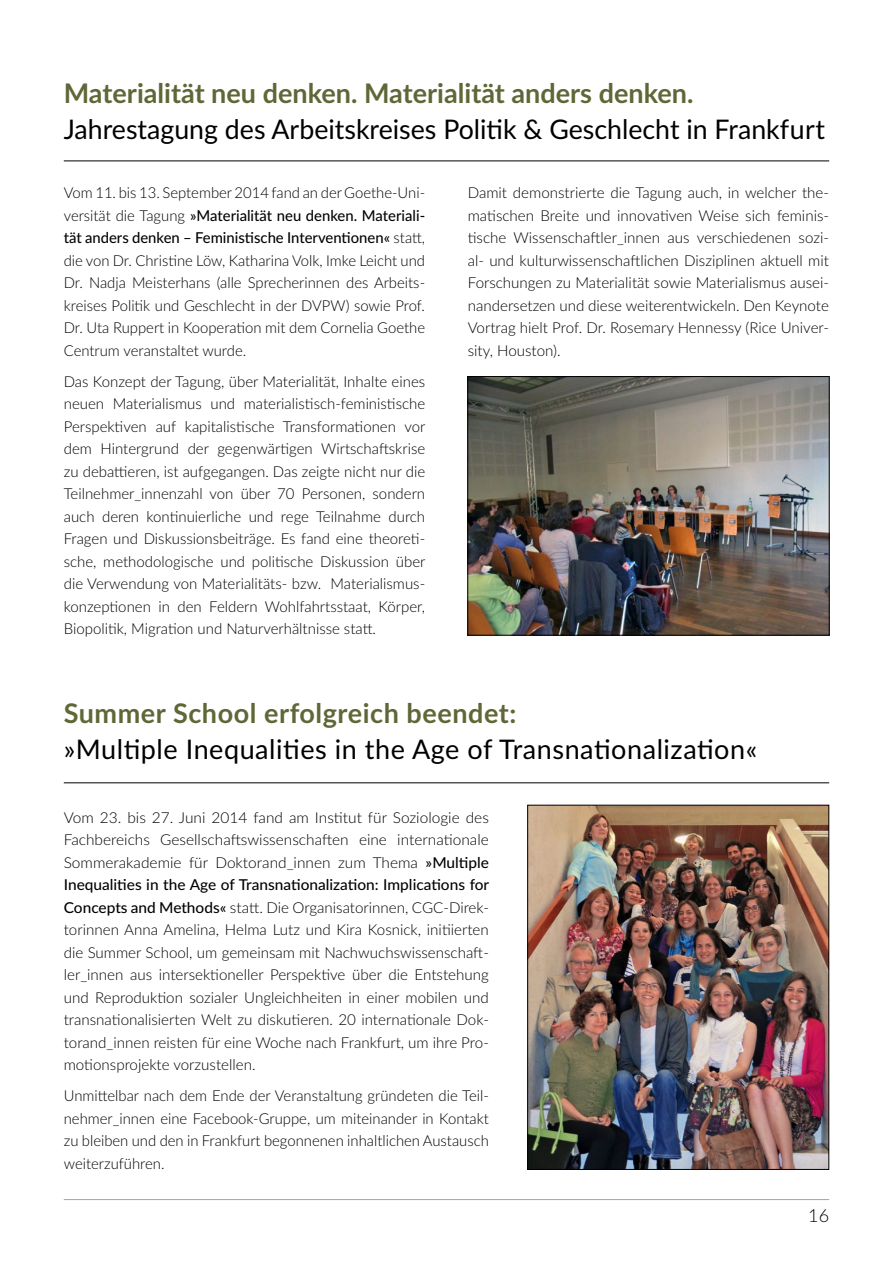
<style>
.page{position:relative;width:893px;height:1263px;background:#fff}
.page>*{position:absolute;margin:0;border:0;box-sizing:border-box;transform-origin:0 0}
.t1{font:27px "Lato";color:#000}
.t2{font:27px "Lato";letter-spacing:.02em;color:#000}
.t3{font:700 27px "Lato";color:#606737}
.t4{font:700 27px "Lato";letter-spacing:.02em;color:#606737}
.t5{font:300 18px "Lato";color:#000}
.t6{font:300 15px/22.5px "Lato";color:#000;text-align:justify}
.s1{font-weight:500}
</style>
<div class="page">
<hr style="left:64px;top:1199px;width:765px;height:1px;background:#a5a982">
<hr style="left:64px;top:782px;width:765px;height:1px;background:#000">
<img style="left:529px;top:807px;width:298px;height:361px">
<div style="left:527px;top:805px;width:302px;height:365px;border:1px solid #000"></div>
<hr style="left:64px;top:161px;width:765px;height:1px;background:#000">
<img style="left:469px;top:378px;width:359px;height:256px">
<div style="left:467px;top:376px;width:363px;height:260px;border:1px solid #000"></div>
<h1 class="t3" style="left:64px;top:73px;width:631px">Materialität neu denken. Materialität anders denken.</h1>
<h1 class="t1" style="left:64px;top:109px;width:763px">Jahrestagung des Arbeitskreises Politik &amp; Geschlecht in Frankfurt</h1>
<p class="t6" style="left:64px;top:181px;width:363px">Vom 11. bis 13. September 2014 fand an der Goethe-Uni&shy;versität die Tagung <span class="s1">»Materialität neu denken. Materiali&shy;tät anders denken – Feministische Interventionen«</span> statt, die von Dr. Christine Löw, Katharina Volk, Imke Leicht und Dr. Nadja Meisterhans (alle Sprecherinnen des Arbeits&shy;kreises Politik und Geschlecht in der DVPW) sowie Prof.<br>Dr. Uta Ruppert in Kooperation mit dem Cornelia Goethe Centrum veranstaltet wurde.</p>
<p class="t6" style="left:64px;top:370px;width:363px">Das Konzept der Tagung, über Materialität, Inhalte eines neuen Materialismus und materialistisch-feministische Perspektiven auf kapitalistische Transformationen vor dem Hintergrund der gegenwärtigen Wirtschaftskrise zu debattieren, ist aufgegangen. Das zeigte nicht nur die Teilnehmer_innenzahl von über 70 Personen, sondern auch deren kontinuierliche und rege Teilnahme durch Fragen und Diskussionsbeiträge. Es fand eine theoreti&shy;sche, methodologische und politische Diskussion über die Verwendung von Materialitäts- bzw. Materialismus&shy;konzeptionen in den Feldern Wohlfahrtsstaat, Körper, Biopolitik, Migration und Naturverhältnisse statt.</p>
<p class="t6" style="left:468px;top:181px;width:363px">Damit demonstrierte die Tagung auch, in welcher the&shy;matischen Breite und innovativen Weise sich feminis&shy;tische Wissenschaftler_innen aus verschiedenen sozi&shy;al- und kulturwissenschaftlichen Disziplinen aktuell mit Forschungen zu Materialität sowie Materialismus ausei&shy;nandersetzen und diese weiterentwickeln. Den Keynote Vortrag hielt Prof. Dr. Rosemary Hennessy (Rice Univer&shy;sity, Houston).</p>
<h1 class="t4" style="left:64px;top:694px;width:454px">Summer School erfolgreich beendet:</h1>
<h1 class="t2" style="left:64px;top:730px;width:695px">»Multiple Inequalities in the Age of Transnationalization«</h1>
<p class="t6" style="left:64px;top:805px;width:427px">Vom 23. bis 27. Juni 2014 fand am Institut für Soziologie des Fachbereichs Gesellschaftswissenschaften eine internationale Sommerakademie für Doktorand_innen zum Thema <span class="s1">»Multiple Inequalities in the Age of Transnationalization: Implications for Concepts and Methods«</span> statt. Die Organisatorinnen, CGC-Direk&shy;torinnen Anna Amelina, Helma Lutz und Kira Kosnick, initiierten die Summer School, um gemeinsam mit Nachwuchswissenschaft&shy;ler_innen aus intersektioneller Perspektive über die Entstehung und Reproduktion sozialer Ungleichheiten in einer mobilen und transnationalisierten Welt zu diskutieren. 20 internationale Dok&shy;torand_innen reisten für eine Woche nach Frankfurt, um ihre Pro&shy;motionsprojekte vorzustellen.</p>
<p class="t6" style="left:64px;top:1084px;width:427px">Unmittelbar nach dem Ende der Veranstaltung gründeten die Teil&shy;nehmer_innen eine Facebook-Gruppe, um miteinander in Kontakt zu bleiben und den in Frankfurt begonnenen inhaltlichen Austausch weiterzuführen.</p>
<p class="t5" style="left:808px;top:1203px;width:22px">16</p>
</div>
